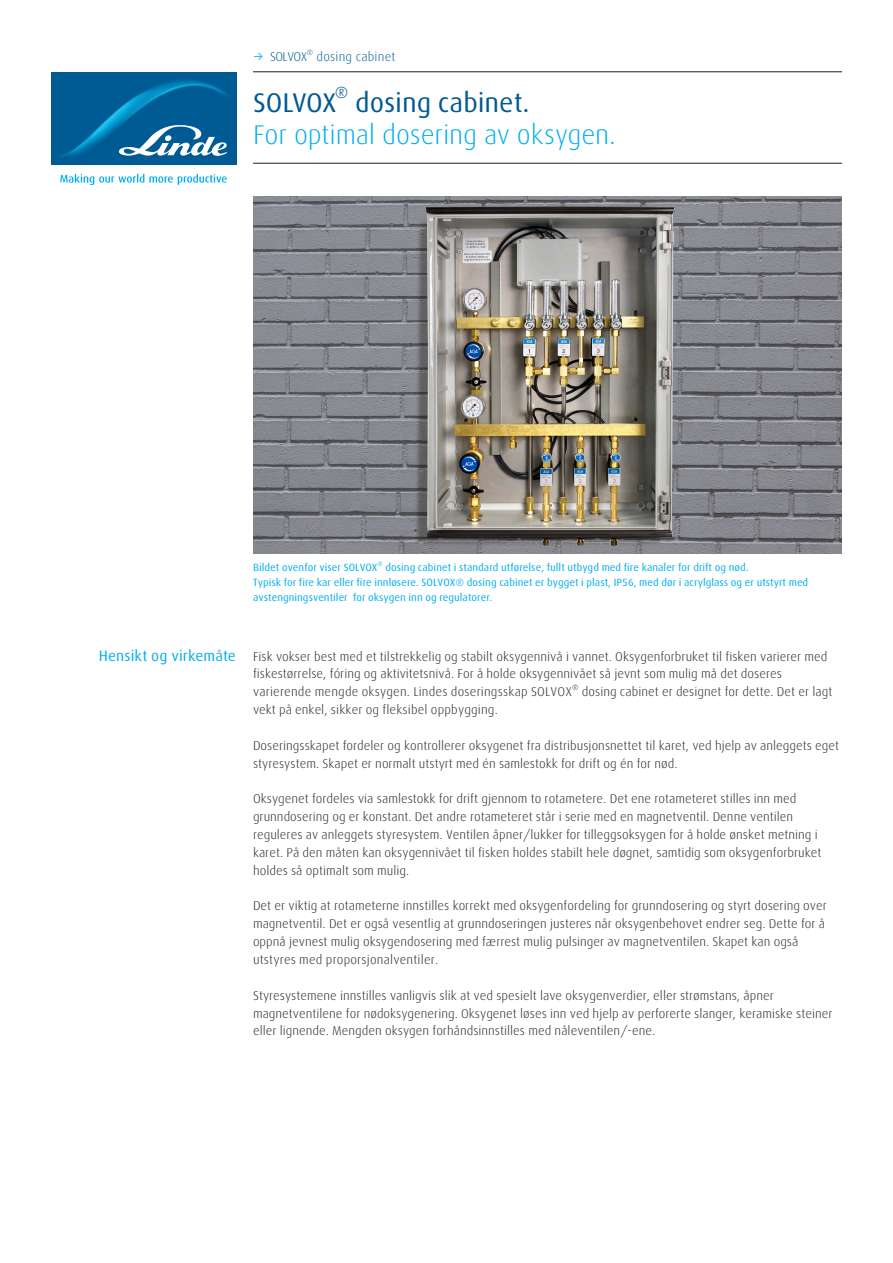
<style>
.page{position:relative;width:893px;height:1263px;background:#fff}
.page>*{position:absolute;margin:0;border:0;box-sizing:border-box;transform-origin:0 0}
.Headline_18_21_6_Dat{font:300 27px/32.4px "Linde Dax Global";letter-spacing:-.01em;color:#00aeef;text-align:center}
.Headline_18_21_6_Dat-2{font:27px "Linde Dax Global";letter-spacing:-.02em;color:#005992}
.Headline_18_21_6_Dat-3{font:16.2px "Linde Dax Global";color:#005992}
.Headline_10_11_9_Dat{font:15px "Linde Dax Global";letter-spacing:.005em;color:#00aeef}
.Copy_8_5_11_9{font:300 12.75px/17.9px "Linde Dax Global";color:#231f20}
.Naming_8_5_11_9_Data{font:300 12.75px "Linde Dax Global";letter-spacing:.01em;color:#005992}
.Copy_8_5_11_9-2{font:10.5px/14.7px "Linde Dax Global";color:#00aeef}
.Naming_8_5_11_9_Data-2{font:300 7.65px "Linde Dax Global";color:#005992}
.Copy_8_5_11_9-3{font:300 7.65px "Linde Dax Global";color:#231f20}
.Copy_8_5_11_9-4{font:6.3px "Linde Dax Global";color:#00aeef}
.s1{font-weight:400;color:#00aeef}
.s2{font-weight:400;color:#005992}
</style>
<div class="page">
<hr style="left:253px;top:71px;width:589px;height:1px;background:#231f20">
<hr style="left:253px;top:163px;width:589px;height:1px;background:#231f20">
<img style="left:51px;top:72px;width:185px;height:92px">
<svg style="left:119px;top:125px;width:108px;height:31px"></svg>
<svg style="left:60px;top:174px;width:167px;height:11px"></svg>
<img style="left:253px;top:196px;width:589px;height:357px">
<img style="left:426px;top:207px;width:152px;height:339px">
<p class="Naming_8_5_11_9_Data-2" style="left:307px;top:48px;width:8px">®</p>
<p class="Naming_8_5_11_9_Data" style="left:317px;top:49px;width:80px">dosing cabinet</p>
<p class="Headline_18_21_6_Dat-2" style="left:253px;top:87px;width:85px">SOLVOX</p>
<p class="Naming_8_5_11_9_Data" style="left:253px;top:49px;width:56px"><span class="s1">→</span> SOLVOX</p>
<p class="Headline_18_21_6_Dat-3" style="left:335px;top:83px;width:15px">®</p>
<p class="Headline_18_21_6_Dat" style="left:253px;top:86px;width:364px"><span class="s2">dosing cabinet.<br></span>For optimal dosering av oksygen.</p>
<p class="Headline_10_11_9_Dat" style="left:99px;top:647px;width:139px">Hensikt og virkemåte</p>
<p class="Copy_8_5_11_9-2" style="left:253px;top:560px;width:126px">Bildet ovenfor viser SOLVOX</p>
<p class="Copy_8_5_11_9-4" style="left:378px;top:560px;width:7px">®</p>
<p class="Copy_8_5_11_9-2" style="left:253px;top:560px;width:557px;text-indent:132px">dosing cabinet i standard utførelse, fullt utbygd med fire kanaler for drift og nød.<br>Typisk for fire kar eller fire innløsere. SOLVOX® dosing cabinet er bygget i plast, IP56, med dør i acrylglass og er utstyrt med avstengningsventiler for oksygen inn og regulatorer.</p>
<p class="Copy_8_5_11_9" style="left:253px;top:647px;width:576px">Fisk vokser best med et tilstrekkelig og stabilt oksygennivå i vannet. Oksygenforbruket til fisken varierer med fiskestørrelse, fóring og aktivitetsnivå. For å holde oksygennivået så jevnt som mulig må det doseres varierende mengde oksygen. Lindes doseringsskap SOLVOX</p>
<p class="Copy_8_5_11_9-3" style="left:572px;top:683px;width:8px">®</p>
<p class="Copy_8_5_11_9" style="left:582px;top:683px;width:252px">dosing cabinet er designet for dette. Det er lagt</p>
<p class="Copy_8_5_11_9" style="left:253px;top:701px;width:246px">vekt på enkel, sikker og fleksibel oppbygging.</p>
<p class="Copy_8_5_11_9" style="left:253px;top:736px;width:588px">Doseringsskapet fordeler og kontrollerer oksygenet fra distribusjonsnettet til karet, ved hjelp av anleggets eget styresystem. Skapet er normalt utstyrt med én samlestokk for drift og én for nød.</p>
<p class="Copy_8_5_11_9" style="left:253px;top:790px;width:570px">Oksygenet fordeles via samlestokk for drift gjennom to rotametere. Det ene rotameteret stilles inn med grunndosering og er konstant. Det andre rotameteret står i serie med en magnetventil. Denne ventilen reguleres av anleggets styresystem. Ventilen åpner/lukker for tilleggsoksygen for å holde ønsket metning i karet. På den måten kan oksygennivået til fisken holdes stabilt hele døgnet, samtidig som oksygenforbruket holdes så optimalt som mulig.</p>
<p class="Copy_8_5_11_9" style="left:253px;top:897px;width:575px">Det er viktig at rotameterne innstilles korrekt med oksygenfordeling for grunndosering og styrt dosering over magnetventil. Det er også vesentlig at grunndoseringen justeres når oksygenbehovet endrer seg. Dette for å oppnå jevnest mulig oksygendosering med færrest mulig pulsinger av magnetventilen. Skapet kan også utstyres med proporsjonalventiler.</p>
<p class="Copy_8_5_11_9" style="left:253px;top:986px;width:581px">Styresystemene innstilles vanligvis slik at ved spesielt lave oksygenverdier, eller strømstans, åpner magnetventilene for nødoksygenering. Oksygenet løses inn ved hjelp av perforerte slanger, keramiske steiner eller lignende. Mengden oksygen forhåndsinnstilles med nåleventilen/-ene.</p>
</div>
